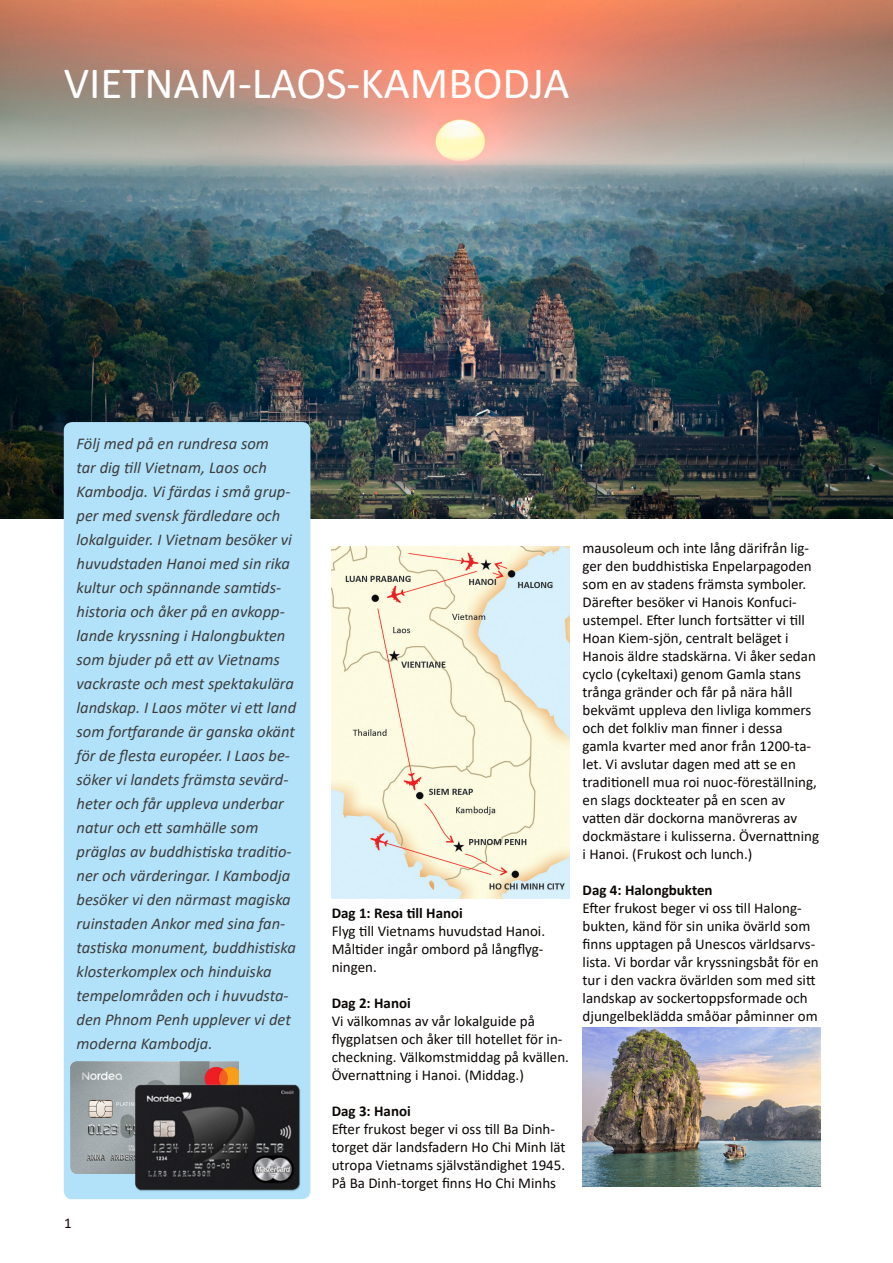
<style>
.page{position:relative;width:893px;height:1263px;background:#fff}
.page>*{position:absolute;margin:0;border:0;box-sizing:border-box;transform-origin:0 0}
.t1{font:45px "Calibri";color:#fff}
.TourIntro{font:italic 16.5px/24px "Calibri";color:#3e3e3f}
.program{font:15px/18px "Calibri";color:#0c0806}
.program-2{font:700 15px "Calibri";color:#0c0806}
.t2{font:15px "Calibri";color:#170b0c}
</style>
<div class="page">
<img style="left:332px;top:546px;width:238px;height:352px">
<img style="left:583px;top:1028px;width:238px;height:158px">
<img style="left:0;top:0;width:893px;height:519px">
<div style="left:64px;top:422px;width:246px;height:777px;background:#b1e2f9;border-radius:9px"></div>
<img style="left:70px;top:1061px;width:169px;height:113px">
<img style="left:133px;top:1076px;width:168px;height:115px">
<p class="t1" style="left:64px;top:51px;width:507px">VIETNAM-LAOS-KAMBODJA</p>
<p class="TourIntro" style="left:77px;top:430px;width:221px">Följ med på en rundresa som<br>tar dig till Vietnam, Laos och<br>Kambodja. Vi färdas i små grup&shy;per med svensk färdledare och lokalguider. I Vietnam besöker vi huvudstaden Hanoi med sin rika kultur och spännande samtids&shy;historia och åker på en avkopp&shy;lande kryssning i Halongbukten som bjuder på ett av Vietnams vackraste och mest spektakulära landskap. I Laos möter vi ett land som fortfarande är ganska okänt för de flesta européer. I Laos be&shy;söker vi landets främsta sevärd&shy;heter och får uppleva underbar natur och ett samhälle som präglas av buddhistiska traditio&shy;ner och värderingar. I Kambodja besöker vi den närmast magiska ruinstaden Ankor med sina fan&shy;tastiska monument, buddhistiska klosterkomplex och hinduiska tempelområden och i huvudsta&shy;den Phnom Penh upplever vi det moderna Kambodja.</p>
<p class="t2" style="left:64px;top:1212px;width:9px">1</p>
<p class="program-2" style="left:332px;top:902px;width:133px">Dag 1: Resa till Hanoi</p>
<p class="program" style="left:332px;top:921px;width:215px;text-align:justify">Flyg till Vietnams huvudstad Hanoi.<br>Måltider ingår ombord på långflyg&shy;ningen.</p>
<p class="program-2" style="left:332px;top:992px;width:81px">Dag 2: Hanoi</p>
<p class="program" style="left:332px;top:1011px;width:239px">Vi välkomnas av vår lokalguide på flygplatsen och åker till hotellet för in&shy;checkning. Välkomstmiddag på kvällen.<br>Övernattning i Hanoi. (Middag.)</p>
<p class="program-2" style="left:332px;top:1100px;width:81px">Dag 3: Hanoi</p>
<p class="program" style="left:332px;top:1119px;width:235px">Efter frukost beger vi oss till Ba Dinh&shy;torget där landsfadern Ho Chi Minh lät utropa Vietnams självständighet 1945.<br>På Ba Dinh-torget finns Ho Chi Minhs</p>
<p class="program" style="left:583px;top:538px;width:238px">mausoleum och inte lång därifrån lig&shy;ger den buddhistiska Enpelarpagoden som en av stadens främsta symboler.<br>Därefter besöker vi Hanois Konfuci&shy;ustempel. Efter lunch fortsätter vi till Hoan Kiem-sjön, centralt beläget i Hanois äldre stadskärna. Vi åker sedan cyclo (cykeltaxi) genom Gamla stans trånga gränder och får på nära håll bekvämt uppleva den livliga kommers och det folkliv man finner i dessa gamla kvarter med anor från 1200-ta&shy;let. Vi avslutar dagen med att se en traditionell mua roi nuoc-föreställning, en slags dockteater på en scen av vatten där dockorna manövreras av dockmästare i kulisserna. Övernattning i Hanoi. (Frukost och lunch.)</p>
<p class="program-2" style="left:583px;top:879px;width:132px">Dag 4: Halongbukten</p>
<p class="program" style="left:583px;top:898px;width:238px">Efter frukost beger vi oss till Halong&shy;bukten, känd för sin unika övärld som finns upptagen på Unescos världsarvs&shy;lista. Vi bordar vår kryssningsbåt för en tur i den vackra övärlden som med sitt landskap av sockertoppsformade och djungelbeklädda småöar påminner om</p>
</div>
